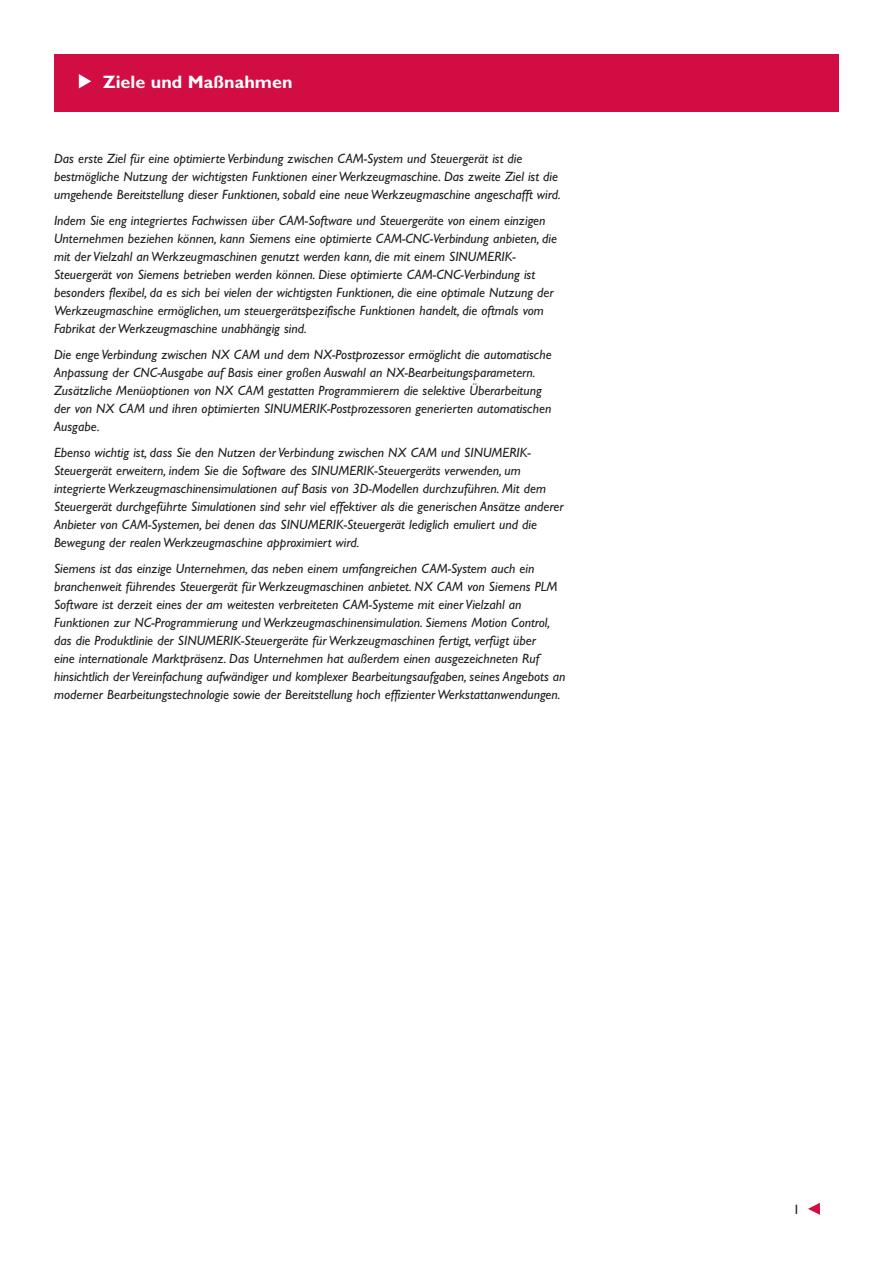
<style>
.page{position:relative;width:893px;height:1263px;background:#fff}
.page>*{position:absolute;margin:0;border:0;box-sizing:border-box;transform-origin:0 0}
.t1{font:700 18px "Gill Sans Std";color:#fff}
.t2{font:italic 13.5px/18px "Gill Sans Std";color:#231f20}
.t3{font:13.5px "Gill Sans";color:#231f20}
</style>
<div class="page">
<svg style="left:808px;top:1203px;width:11px;height:11px"></svg>
<div style="left:54px;top:54px;width:784px;height:58px;background:#d20d44"></div>
<svg style="left:79px;top:74px;width:12px;height:14px"></svg>
<h1 class="t1" style="left:103px;top:75px;width:191px">Ziele und Maßnahmen</h1>
<p class="t2" style="left:54px;top:150px;width:508px">Das erste Ziel für eine optimierte Verbindung zwischen CAM-System und Steuergerät ist die bestmögliche Nutzung der wichtigsten Funktionen einer Werkzeugmaschine. Das zweite Ziel ist die umgehende Bereitstellung dieser Funktionen, sobald eine neue Werkzeugmaschine angeschafft wird.</p>
<p class="t2" style="left:54px;top:212px;width:504px">Indem Sie eng integriertes Fachwissen über CAM-Software und Steuergeräte von einem einzigen Unternehmen beziehen können, kann Siemens eine optimierte CAM-CNC-Verbindung anbieten, die mit der Vielzahl an Werkzeugmaschinen genutzt werden kann, die mit einem SINUMERIK-Steuergerät von Siemens betrieben werden können. Diese optimierte CAM-CNC-Verbindung ist besonders flexibel, da es sich bei vielen der wichtigsten Funktionen, die eine optimale Nutzung der Werkzeugmaschine ermöglichen, um steuergerätspezifische Funktionen handelt, die oftmals vom Fabrikat der Werkzeugmaschine unabhängig sind.</p>
<p class="t2" style="left:54px;top:346px;width:499px">Die enge Verbindung zwischen NX CAM und dem NX-Postprozessor ermöglicht die automatische Anpassung der CNC-Ausgabe auf Basis einer großen Auswahl an NX-Bearbeitungsparametern.<br>Zusätzliche Menüoptionen von NX CAM gestatten Programmierern die selektive Überarbeitung der von NX CAM und ihren optimierten SINUMERIK-Postprozessoren generierten automatischen Ausgabe.</p>
<p class="t2" style="left:54px;top:444px;width:511px">Ebenso wichtig ist, dass Sie den Nutzen der Verbindung zwischen NX CAM und SINUMERIK-Steuergerät erweitern, indem Sie die Software des SINUMERIK-Steuergeräts verwenden, um integrierte Werkzeugmaschinensimulationen auf Basis von 3D-Modellen durchzuführen. Mit dem Steuergerät durchgeführte Simulationen sind sehr viel effektiver als die generischen Ansätze anderer Anbieter von CAM-Systemen, bei denen das SINUMERIK-Steuergerät lediglich emuliert und die Bewegung der realen Werkzeugmaschine approximiert wird.</p>
<p class="t2" style="left:54px;top:561px;width:513px">Siemens ist das einzige Unternehmen, das neben einem umfangreichen CAM-System auch ein branchenweit führendes Steuergerät für Werkzeugmaschinen anbietet. NX CAM von Siemens PLM Software ist derzeit eines der am weitesten verbreiteten CAM-Systeme mit einer Vielzahl an Funktionen zur NC-Programmierung und Werkzeugmaschinensimulation. Siemens Motion Control, das die Produktlinie der SINUMERIK-Steuergeräte für Werkzeugmaschinen fertigt, verfügt über<br>eine internationale Marktpräsenz. Das Unternehmen hat außerdem einen ausgezeichneten Ruf hinsichtlich der Vereinfachung aufwändiger und komplexer Bearbeitungsaufgaben, seines Angebots an moderner Bearbeitungstechnologie sowie der Bereitstellung hoch effizienter Werkstattanwendungen.</p>
<p class="t3" style="left:792px;top:1201px;width:8px">1</p>
</div>
